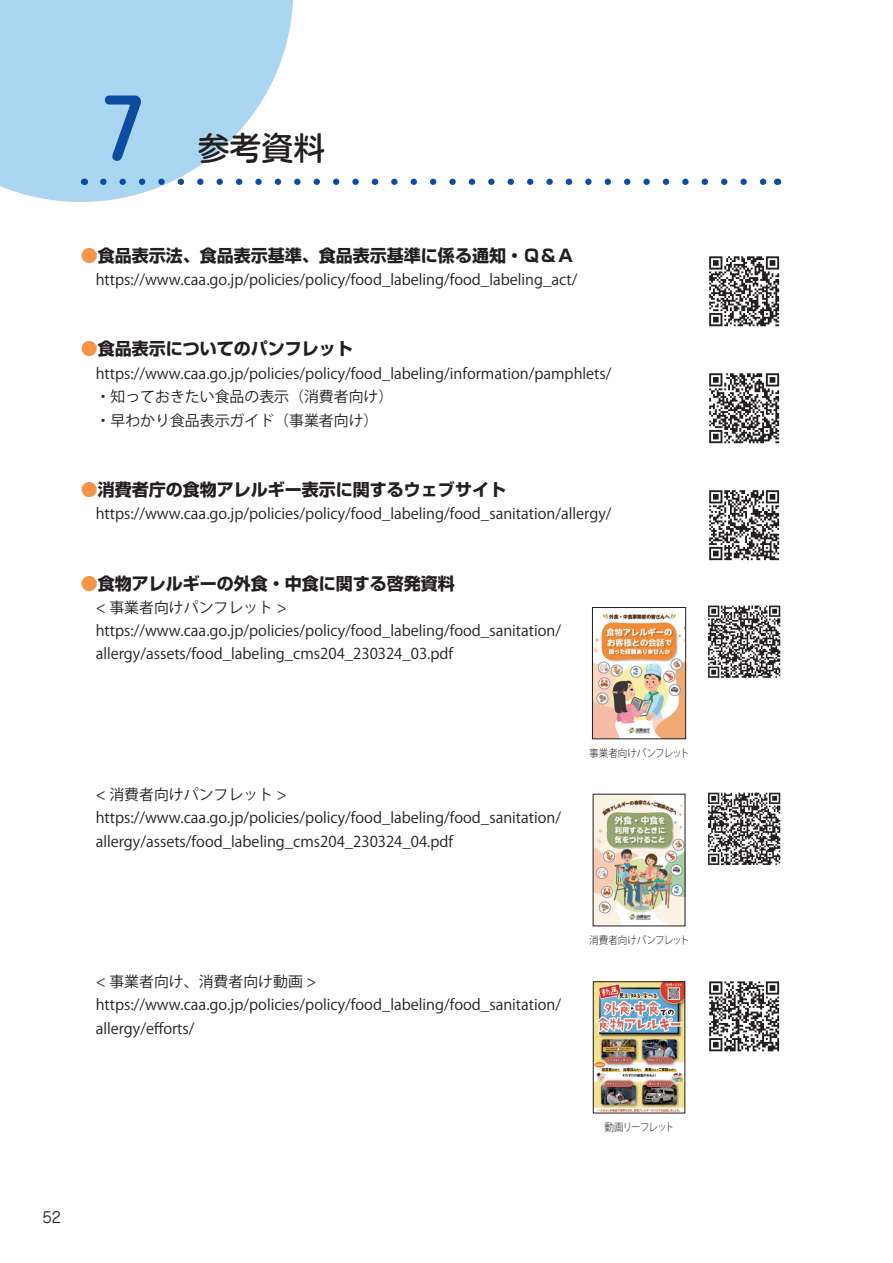
<style>
.page{position:relative;width:893px;height:1263px;background:#fff}
.page>*{position:absolute;margin:0;border:0;box-sizing:border-box;transform-origin:0 0}
.t1{font:85.05px "Motoya Maru W4 90 msp RKSJ H";color:#0d4da1}
.t2{font:31.95px "Motoya Maru W4 90 msp RKSJ H";color:#231f20}
.t3{font:700 16.95px "Shin Go Pro";color:#231f20}
.t4{font:14.85px/23.4px "Koz Go Pro";color:#231f20}
.t5{font:14.85px "Jun 201 Pro";color:#231f20}
.t6{font:300 10.65px "Koz Go Pro";letter-spacing:-.015em;color:#231f20;scale:.9 1}
.t7{font:300 10.65px "Koz Go Pro";letter-spacing:-.09em;color:#231f20;scale:.9 1}
.s1{color:#f79447}
</style>
<div class="page">
<svg style="left:0;top:0;width:293px;height:202px;fill:#aad6f2"></svg>
<svg style="left:103px;top:179px;width:664px;height:6px"></svg>
<svg style="left:709px;top:981px;width:70px;height:70px"></svg>
<img style="left:594px;top:613px;width:90px;height:124px">
<div style="left:592px;top:607px;width:94px;height:132px;border:1px solid #231f20"></div>
<img style="left:595px;top:796px;width:88px;height:128px">
<img style="left:595px;top:983px;width:88px;height:128px">
<div style="left:593px;top:981px;width:92px;height:132px;border:1px solid #231f20"></div>
<svg style="left:709px;top:256px;width:70px;height:70px"></svg>
<svg style="left:709px;top:490px;width:70px;height:70px"></svg>
<svg style="left:709px;top:373px;width:70px;height:70px"></svg>
<svg style="left:708px;top:606px;width:72px;height:72px"></svg>
<svg style="left:708px;top:793px;width:72px;height:72px"></svg>
<h1 class="t1" style="left:81px;top:85px;width:87px">７</h1>
<h2 class="t2" style="left:166px;top:132px;width:161px">　参考資料</h2>
<p class="t3" style="left:81px;top:242px;width:495px"><span class="s1">●</span>食品表示法、食品表示基準、食品表示基準に係る通知・Ｑ＆Ａ</p>
<p class="t4" style="left:96px;top:268px;width:483px">https://www.caa.go.jp/policies/policy/food_labeling/food_labeling_act/</p>
<p class="t3" style="left:81px;top:335px;width:274px"><span class="s1">●</span>食品表示についてのパンフレット</p>
<p class="t4" style="left:96px;top:362px;width:517px">https://www.caa.go.jp/policies/policy/food_labeling/information/pamphlets/・知っておきたい食品の表示（消費者向け）<br>・早わかり食品表示ガイド（事業者向け）</p>
<p class="t3" style="left:81px;top:476px;width:427px"><span class="s1">●</span>消費者庁の食物アレルギー表示に関するウェブサイト</p>
<p class="t4" style="left:96px;top:502px;width:517px">https://www.caa.go.jp/policies/policy/food_labeling/food_sanitation/allergy/</p>
<p class="t3" style="left:81px;top:570px;width:376px"><span class="s1">●</span>食物アレルギーの外食・中食に関する啓発資料</p>
<p class="t4" style="left:96px;top:596px;width:467px">&lt; 事業者向けパンフレット &gt; https://www.caa.go.jp/policies/policy/food_labeling/food_sanitation/ allergy/assets/food_labeling_cms204_230324_03.pdf</p>
<p class="t4" style="left:96px;top:783px;width:467px">&lt; 消費者向けパンフレット &gt; https://www.caa.go.jp/policies/policy/food_labeling/food_sanitation/ allergy/assets/food_labeling_cms204_230324_04.pdf</p>
<p class="t6" style="left:589px;top:746px;width:113px">事業者向けパンフレット</p>
<p class="t4" style="left:96px;top:970px;width:467px">&lt; 事業者向け、消費者向け動画 &gt; https://www.caa.go.jp/policies/policy/food_labeling/food_sanitation/ allergy/efforts/</p>
<p class="t6" style="left:589px;top:933px;width:113px">消費者向けパンフレット</p>
<p class="t5" style="left:43px;top:1205px;width:20px">52</p>
<p class="t7" style="left:604px;top:1120px;width:79px">動画リーフレット</p>
</div>
